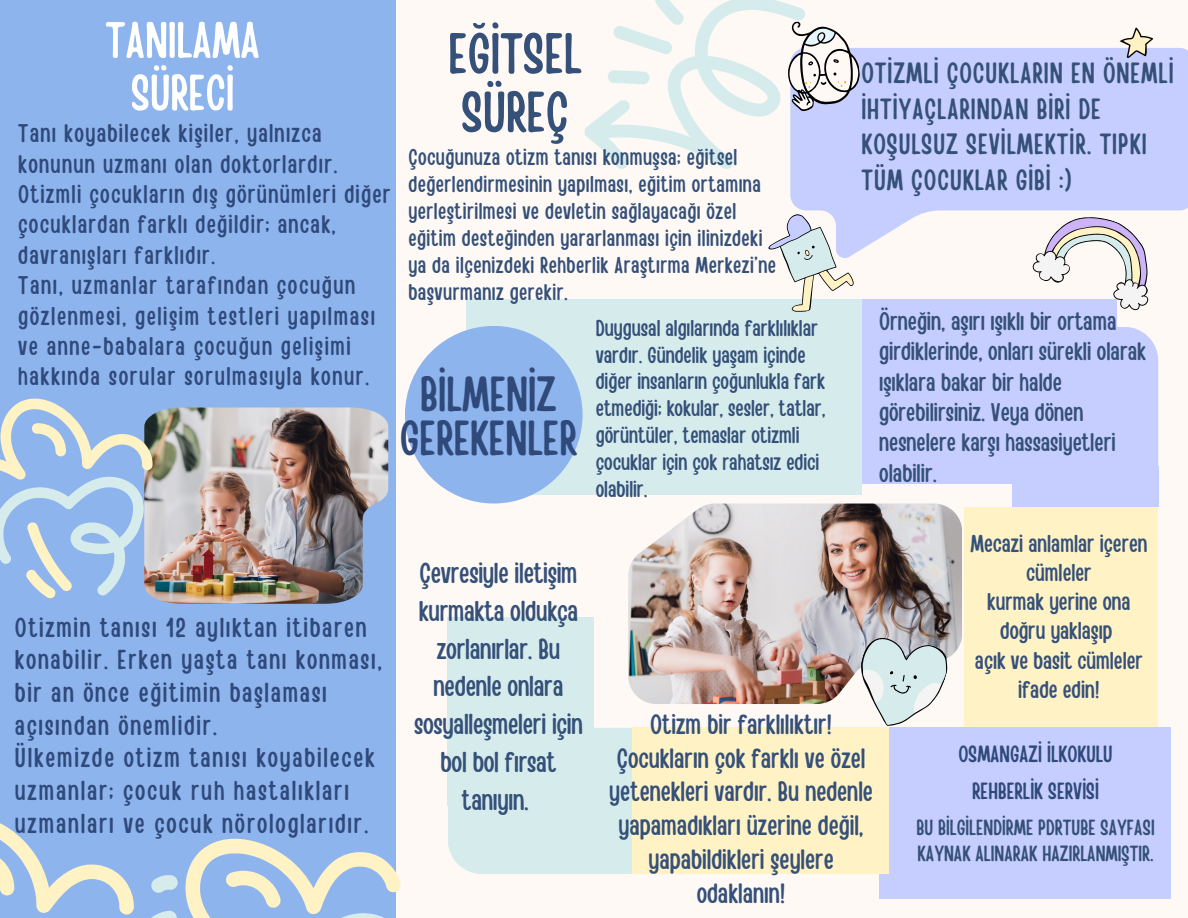
<style>
.page{position:relative;width:1188px;height:918px;background:#fef9f4}
.page>*{position:absolute;margin:0;border:0;box-sizing:border-box;transform-origin:0 0}
.t1{font:57px/58.5px "Handy Casual Condensed";color:#355079}
.t2{font:50.4px/52.7px "Handy Casual Condensed";color:#fff;text-align:center}
.t3{font:48.9px/43.8px "Handy Casual Condensed";color:#2f497b;text-align:center}
.t4{font:29.1px/35.5px "Handy Casual Condensed";letter-spacing:.03em;color:#355079}
.t5{font:28.65px/37.8px "Handy Casual Condensed";letter-spacing:-.01em;color:#355079;text-align:center}
.t6{font:27.75px/33.8px "Handy Casual Condensed";color:#355079;text-align:center}
.t7{font:27.3px/32.7px "Handy Casual Condensed";letter-spacing:.06em;color:#2f497b}
.t8{font:25.5px/30.3px "Handy Casual Condensed";letter-spacing:.05em;color:#2f497b}
.t9{font:25.2px/30.3px "Handy Casual Condensed";color:#355079}
.t10{font:24.15px/29.2px "Handy Casual Condensed";color:#355079;text-align:center}
.t11{font:23.25px/37.2px "Handy Casual Condensed";color:#2f497b;text-align:center}
.t12{font:22.65px/27px "Handy Casual Condensed";letter-spacing:.02em;color:#355079}
.t13{font:22.65px/26.8px "Handy Casual Condensed";color:#355079}
.t14{font:21.75px/25.8px "Handy Casual Condensed";color:#355079}
</style>
<div class="page">
<div style="left:1012px;top:327px;width:146px;height:180px;background:#c5ceff;border-radius:34px"></div>
<div style="left:850px;top:299px;width:267px;height:185px;background:#c5ceff"></div>
<div style="left:466px;top:299px;width:395px;height:196px;background:#d6ecec"></div>
<div style="left:965px;top:507px;width:193px;height:235px;background:#fff2c5"></div>
<div style="left:1012px;top:466px;width:146px;height:41px;background:#c5ceff"></div>
<div style="left:405px;top:326px;width:178px;height:178px;background:#8eb4ed;border-radius:50%"></div>
<div style="left:879px;top:728px;width:291px;height:171px;background:#c5ceff"></div>
<div style="left:448px;top:618px;width:146px;height:188px;background:#d6ecec"></div>
<div style="left:448px;top:728px;width:253px;height:146px;background:#d6ecec;border-radius:34px"></div>
<div style="left:632px;top:728px;width:256px;height:146px;background:#fff2c5"></div>
<div style="left:0;top:0;width:396px;height:918px;background:#8eb4ed"></div>
<img style="left:162px;top:408px;width:226px;height:196px">
<svg style="left:1032px;top:258px;width:117px;height:53px"></svg>
<img style="left:628px;top:504px;width:334px;height:200px">
<svg style="left:846px;top:628px;width:107px;height:110px"></svg>
<svg style="left:768px;top:218px;width:86px;height:94px"></svg>
<svg style="left:0;top:823px;width:401px;height:95px"></svg>
<svg style="left:790px;top:48px;width:398px;height:210px;fill:#c5ceff"></svg>
<svg style="left:1117px;top:27px;width:36px;height:38px"></svg>
<svg style="left:584px;top:0;width:279px;height:180px"></svg>
<svg style="left:0;top:398px;width:162px;height:203px"></svg>
<h4 class="t2" style="left:105px;top:11px;width:156px">TANILAMA<br>SÜRECİ</h4>
<p class="t8" style="left:18px;top:117px;width:374px">Tanı koyabilecek kişiler, yalnızca konunun uzmanı olan doktorlardır.<br>Otizmli çocukların dış görünümleri diğer çocuklardan farklı değildir; ancak, davranışları farklıdır.<br>Tanı, uzmanlar tarafından çocuğun gözlenmesi, gelişim testleri yapılması ve anne-babalara çocuğun gelişimi hakkında sorular sorulmasıyla konur.</p>
<h1 class="t1" style="left:448px;top:21px;width:135px">EĞİTSEL<br>SÜREÇ</h1>
<p class="t12" style="left:408px;top:143px;width:369px">Çocuğunuza otizm tanısı konmuşsa; eğitsel değerlendirmesinin yapılması, eğitim ortamına yerleştirilmesi ve devletin sağlayacağı özel eğitim desteğinden yararlanması için ilinizdeki ya da ilçenizdeki Rehberlik Araştırma Merkezi’ne başvurmanız gerekir.</p>
<p class="t3" style="left:400px;top:370px;width:179px">BİLMENİZ<br>GEREKENLER</p>
<p class="t13" style="left:596px;top:313px;width:231px">Duygusal algılarında farklılıklar vardır. Gündelik yaşam içinde diğer insanların çoğunlukla fark etmediği; kokular, sesler, tatlar, görüntüler, temaslar otizmli çocuklar için çok rahatsız edici olabilir.</p>
<h5 class="t4" style="left:861px;top:54px;width:314px">OTİZMLİ ÇOCUKLARIN EN ÖNEMLİ<br>İHTİYAÇLARINDAN BİRİ DE<br>KOŞULSUZ SEVİLMEKTİR. TIPKI<br>TÜM ÇOCUKLAR GİBİ :)</h5>
<p class="t9" style="left:879px;top:305px;width:268px">Örneğin, aşırı ışıklı bir ortama girdiklerinde, onları sürekli olarak ışıklara bakar bir halde görebilirsiniz. Veya dönen nesnelere karşı hassasiyetleri olabilir.</p>
<p class="t7" style="left:15px;top:610px;width:369px">Otizmin tanısı 12 aylıktan itibaren konabilir. Erken yaşta tanı konması, bir an önce eğitimin başlaması açısından önemlidir.<br>Ülkemizde otizm tanısı koyabilecek uzmanlar; çocuk ruh hastalıkları uzmanları ve çocuk nörologlarıdır.</p>
<h5 class="t5" style="left:414px;top:552px;width:170px">Çevresiyle iletişim kurmakta oldukça zorlanırlar. Bu nedenle onlara sosyalleşmeleri için bol bol fırsat tanıyın.</h5>
<p class="t6" style="left:609px;top:706px;width:265px">Otizm bir farklılıktır!<br>Çocukların çok farklı ve özel yetenekleri vardır. Bu nedenle yapamadıkları üzerine değil, yapabildikleri şeylere odaklanın!</p>
<h3 class="t10" style="left:970px;top:527px;width:179px">Mecazi anlamlar içeren cümleler<br>kurmak yerine ona doğru yaklaşıp<br>açık ve basit cümleler ifade edin!</h3>
<p class="t11" style="left:958px;top:734px;width:156px">OSMANGAZİ İLKOKULU<br>REHBERLİK SERVİSİ</p>
<p class="t14" style="left:917px;top:814px;width:240px">BU BİLGİLENDİRME PDRTUBE SAYFASI<br>KAYNAK ALINARAK HAZIRLANMIŞTIR.</p>
</div>
